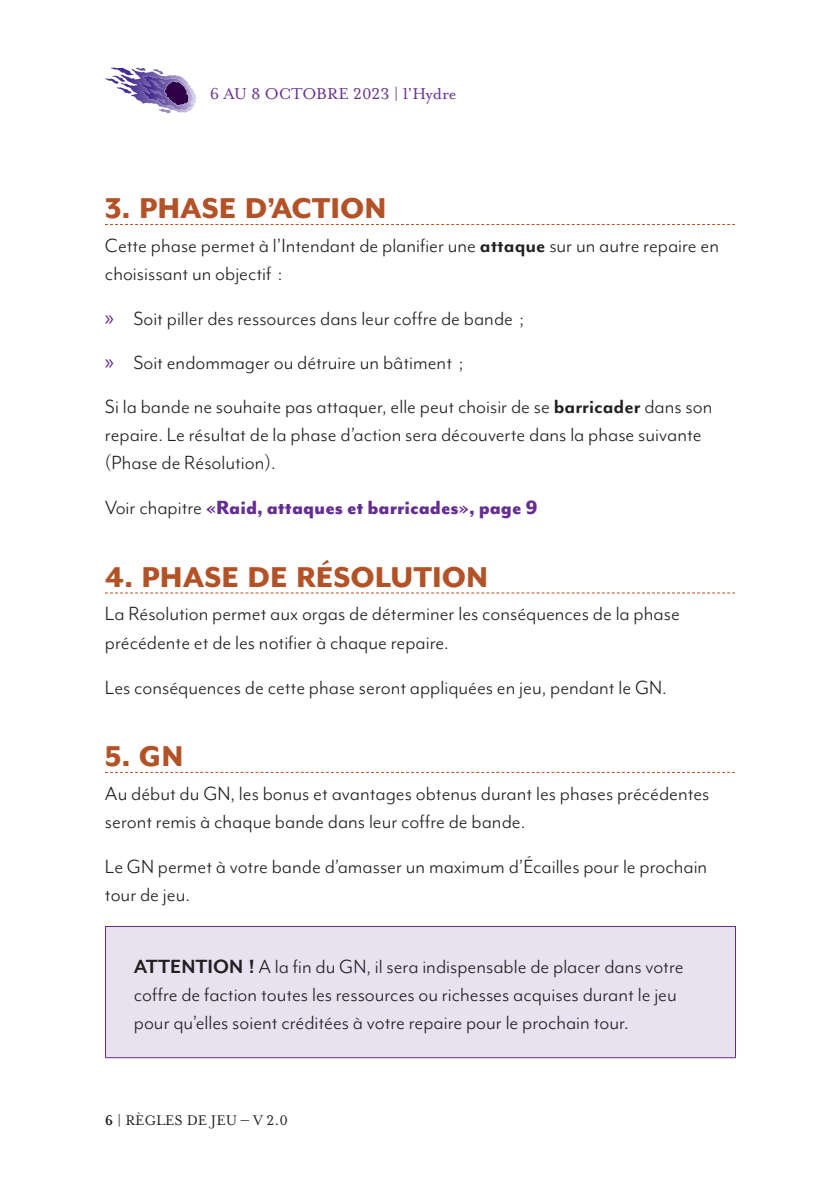
<style>
.page{position:relative;width:840px;height:1191px;background:#fff}
.page>*{position:absolute;margin:0;border:0;box-sizing:border-box;transform-origin:0 0}
.t1{font:800 33px "Mr Eaves Mod OT";color:#b45227}
.t2{font:22px/28px "Mr Eaves Mod OT";color:#231f20}
.t3{font:800 22px "Mr Eaves Mod OT";color:#652d91}
.t4{font:18px "Mrs Eaves OT";color:#652d91}
.t5{font:16px "Mrs Eaves OT";color:#231f20}
.s1{font-weight:700}
.s2{font-family:"Myriad Pro";color:#652d91}
.s3{font-weight:400;color:#231f20}
</style>
<div class="page">
<svg style="left:105px;top:68px;width:87px;height:45px"></svg>
<svg style="left:105px;top:224px;width:629px;height:1px"></svg>
<svg style="left:105px;top:592px;width:629px;height:1px"></svg>
<svg style="left:105px;top:772px;width:629px;height:1px"></svg>
<div style="left:105px;top:926px;width:630px;height:131px;background:#e8e1ef"></div>
<hr style="left:105px;top:926px;width:630px;height:1px;background:#652d91">
<hr style="left:105px;top:927px;width:1px;height:130px;background:#652d91">
<hr style="left:734px;top:927px;width:1px;height:130px;background:#652d91">
<hr style="left:105px;top:1057px;width:630px;height:1px;background:#652d91">
<p class="t4" style="left:210px;top:84px;width:248px">6 AU 8 OCTOBRE 2023 | l’Hydre</p>
<h1 class="t1" style="left:105px;top:189px;width:283px">3. PHASE D’ACTION</h1>
<p class="t2" style="left:105px;top:231px;width:615px">Cette phase permet à l’Intendant de planifier une <span class="s1">attaque</span> sur un autre repaire en choisissant un objectif :</p>
<p class="t2" style="left:105px;top:296px;width:608px;line-height:44px"><span class="s2">»</span> Soit piller des ressources dans leur coffre de bande ;<br><span class="s2">»</span> Soit endommager ou détruire un bâtiment ;<br>Si la bande ne souhaite pas attaquer, elle peut choisir de se <span class="s1">barricader</span> dans son</p>
<p class="t2" style="left:105px;top:420px;width:597px">repaire. Le résultat de la phase d’action sera découverte dans la phase suivante (Phase de Résolution).</p>
<p class="t3" style="left:105px;top:495px;width:434px"><span class="s3">Voir chapitre</span> «Raid, attaques et barricades», page 9</p>
<h1 class="t1" style="left:105px;top:558px;width:384px">4. PHASE DE RÉSOLUTION</h1>
<p class="t2" style="left:105px;top:600px;width:576px">La Résolution permet aux orgas de déterminer les conséquences de la phase précédente et de les notifier à chaque repaire.</p>
<p class="t2" style="left:105px;top:673px;width:563px">Les conséquences de cette phase seront appliquées en jeu, pendant le GN.</p>
<h1 class="t1" style="left:105px;top:737px;width:80px">5. GN</h1>
<p class="t2" style="left:105px;top:779px;width:605px">Au début du GN, les bonus et avantages obtenus durant les phases précédentes seront remis à chaque bande dans leur coffre de bande.</p>
<p class="t2" style="left:105px;top:852px;width:603px">Le GN permet à votre bande d’amasser un maximum d’Écailles pour le prochain tour de jeu.</p>
<p class="t2" style="left:134px;top:952px;width:551px"><span class="s1">ATTENTION !</span> A la fin du GN, il sera indispensable de placer dans votre coffre de faction toutes les ressources ou richesses acquises durant le jeu pour qu’elles soient créditées à votre repaire pour le prochain tour.</p>
<p class="t5" style="left:105px;top:1110px;width:184px"><span class="s1">6</span> | RÈGLES DE JEU – V 2.0</p>
</div>
